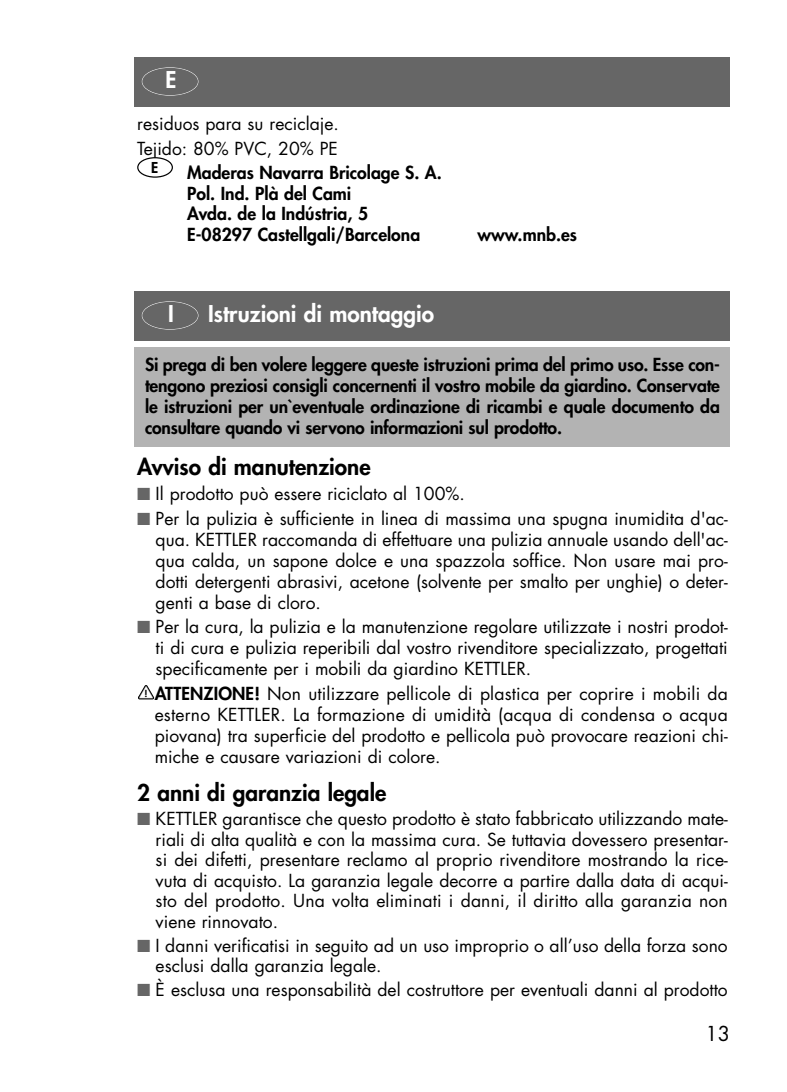
<style>
.page{position:relative;width:787px;height:1092px;background:#fff}
.page>*{position:absolute;margin:0;border:0;box-sizing:border-box;transform-origin:0 0}
.t1{font:800 22.5px "Futura CE";color:#000}
.t2{font:800 22.5px "Futura CE";color:#fff}
.t3{font:20px "Futura CE";color:#000}
.t4{font:17.5px/21px "Futura CE";color:#000;text-align:justify}
.t5{font:800 17.5px/20.5px "Futura CE";color:#000}
.t6{font:800 14.5px "Futura";color:#000}
.t7{font:800 9.5px "Futura";color:#000}
.s1{color:#666}
.s2{font-weight:800}
</style>
<div class="page">
<div style="left:135px;top:57px;width:595px;height:49px;background:#666"></div>
<div style="left:142px;top:67px;width:56px;height:29px;border:1px solid #fff;border-radius:50%"></div>
<svg style="left:137px;top:157px;width:36px;height:21px"></svg>
<div style="left:135px;top:347px;width:595px;height:99px;background:#b3b3b3"></div>
<svg style="left:138px;top:685px;width:16px;height:14px"></svg>
<div style="left:135px;top:291px;width:595px;height:49px;background:#666"></div>
<div style="left:142px;top:301px;width:56px;height:28px;border:1px solid #fff;border-radius:50%"></div>
<p class="t2" style="left:165px;top:69px;width:12px">E</p>
<p class="t4" style="left:137px;top:113px;width:203px;line-height:24.5px">residuos para su reciclaje.<br>Tejido: 80% PVC, 20% PE</p>
<p class="t5" style="left:187px;top:164px;width:256px">Maderas Navarra Bricolage S. A.<br>Pol. Ind. Plà del Cami<br>Avda. de la Indústria, 5<br>E-08297 Castellgali/Barcelona</p>
<p class="t6" style="left:151px;top:160px;width:9px">E</p>
<p class="t2" style="left:168px;top:303px;width:7px">I</p>
<p class="t2" style="left:208px;top:303px;width:227px">Istruzioni di montaggio</p>
<p class="t5" style="left:477px;top:225px;width:101px">www.mnb.es</p>
<p class="t5" style="left:145px;top:355px;width:576px;text-align:justify">Si prega di ben volere leggere queste istruzioni prima del primo uso. Esse con&shy;tengono preziosi consigli concernenti il vostro mobile da giardino. Conservate le istruzioni per un`eventuale ordinazione di ricambi e quale documento da consultare quando vi servono informazioni sul prodotto.</p>
<p class="t1" style="left:137px;top:456px;width:235px">Avviso di manutenzione</p>
<p class="t4" style="left:137px;top:484px;width:329px"><span class="s1">■</span> Il prodotto può essere riciclato al 100%.</p>
<p class="t4" style="left:156px;top:509px;width:573px;text-indent:-18px"><span class="s1">■</span> Per la pulizia è sufficiente in linea di massima una spugna inumidita d'ac&shy;qua. KETTLER raccomanda di effettuare una pulizia annuale usando dell'ac&shy;qua calda, un sapone dolce e una spazzola soffice. Non usare mai pro&shy;dotti detergenti abrasivi, acetone (solvente per smalto per unghie) o deter&shy;genti a base di cloro.</p>
<p class="t4" style="left:156px;top:617px;width:573px;text-indent:-18px"><span class="s1">■</span> Per la cura, la pulizia e la manutenzione regolare utilizzate i nostri prodot&shy;ti di cura e pulizia reperibili dal vostro rivenditore specializzato, progettati specificamente per i mobili da giardino KETTLER.</p>
<p class="t4" style="left:155px;top:684px;width:574px"><span class="s2">ATTENZIONE!</span> Non utilizzare pellicole di plastica per coprire i mobili da esterno KETTLER. La formazione di umidità (acqua di condensa o acqua piovana) tra superficie del prodotto e pellicola può provocare reazioni chi&shy;miche e causare variazioni di colore.</p>
<p class="t1" style="left:137px;top:781px;width:251px">2 anni di garanzia legale</p>
<p class="t4" style="left:156px;top:809px;width:573px;text-indent:-18px"><span class="s1">■</span> KETTLER garantisce che questo prodotto è stato fabbricato utilizzando mate&shy;riali di alta qualità e con la massima cura. Se tuttavia dovessero presentar&shy;si dei difetti, presentare reclamo al proprio rivenditore mostrando la rice&shy;vuta di acquisto. La garanzia legale decorre a partire dalla data di acqui&shy;sto del prodotto. Una volta eliminati i danni, il diritto alla garanzia non viene rinnovato.</p>
<p class="t4" style="left:156px;top:936px;width:573px;text-indent:-18px"><span class="s1">■</span> I danni verificatisi in seguito ad un uso improprio o all’uso della forza sono esclusi dalla garanzia legale.</p>
<p class="t4" style="left:137px;top:980px;width:592px"><span class="s1">■</span> È esclusa una responsabilità del costruttore per eventuali danni al prodotto</p>
<p class="t7" style="left:144px;top:689px;width:5px">!</p>
<p class="t3" style="left:705px;top:1024px;width:26px">13</p>
</div>
